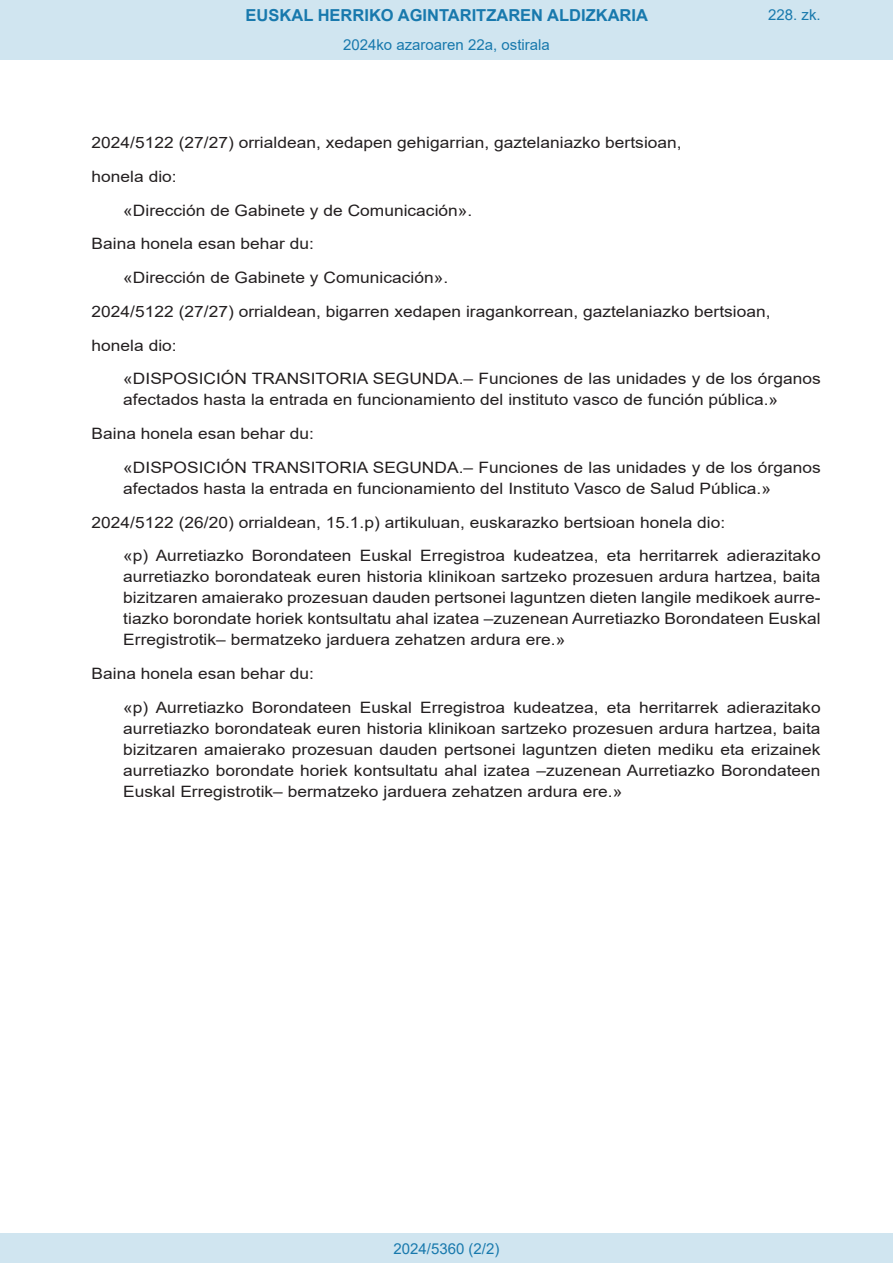
<style>
.page{position:relative;width:893px;height:1263px;background:#fff}
.page>*{position:absolute;margin:0;border:0;box-sizing:border-box;transform-origin:0 0}
.t1{font:700 16.5px "Arial";color:#1879ad}
.BOPVDetalle2{font:15.6px/21px "Arial";color:#231f20;scale:1.11 1}
.BOPVDetalle{font:15.6px "Arial";color:#231f20;scale:1.11 1}
.Paginacion_Centro{font:15px "Arial";color:#1879ad}
</style>
<div class="page">
<div style="left:0;top:0;width:893px;height:60px;background:#d0e5f0"></div>
<div style="left:0;top:1233px;width:893px;height:30px;background:#d0e5f0"></div>
<p class="t1" style="left:246px;top:3px;width:404px">EUSKAL HERRIKO AGINTARITZAREN ALDIZKARIA</p>
<p class="Paginacion_Centro" style="left:343px;top:35px;width:208px">2024ko azaroaren 22a, ostirala</p>
<p class="Paginacion_Centro" style="left:768px;top:5px;width:54px">228. zk.</p>
<p class="BOPVDetalle" style="left:92px;top:132px;width:533px">2024/5122 (27/27) orrialdean, xedapen gehigarrian, gaztelaniazko bertsioan,</p>
<p class="BOPVDetalle" style="left:92px;top:166px;width:78px">honela dio:</p>
<p class="BOPVDetalle2" style="left:123px;top:200px;width:316px">«Dirección de Gabinete y de Comunicación».</p>
<p class="BOPVDetalle" style="left:92px;top:233px;width:202px">Baina honela esan behar du:</p>
<p class="BOPVDetalle2" style="left:123px;top:267px;width:294px">«Dirección de Gabinete y Comunicación».</p>
<p class="BOPVDetalle" style="left:92px;top:301px;width:613px">2024/5122 (27/27) orrialdean, bigarren xedapen iragankorrean, gaztelaniazko bertsioan,</p>
<p class="BOPVDetalle" style="left:92px;top:334px;width:78px">honela dio:</p>
<p class="BOPVDetalle2" style="left:123px;top:368px;width:630px">«DISPOSICIÓN TRANSITORIA SEGUNDA.– Funciones de las unidades y de los órganos afectados hasta la entrada en funcionamiento del instituto vasco de función pública.»</p>
<p class="BOPVDetalle" style="left:92px;top:423px;width:202px">Baina honela esan behar du:</p>
<p class="BOPVDetalle2" style="left:123px;top:457px;width:630px">«DISPOSICIÓN TRANSITORIA SEGUNDA.– Funciones de las unidades y de los órganos afectados hasta la entrada en funcionamiento del Instituto Vasco de Salud Pública.»</p>
<p class="BOPVDetalle" style="left:92px;top:511px;width:572px">2024/5122 (26/20) orrialdean, 15.1.p) artikuluan, euskarazko bertsioan honela dio:</p>
<p class="BOPVDetalle2" style="left:123px;top:545px;width:630px;text-align:justify">«p) Aurretiazko Borondateen Euskal Erregistroa kudeatzea, eta herritarrek adierazitako aurretiazko borondateak euren historia klinikoan sartzeko prozesuen ardura hartzea, baita bizitzaren amaierako prozesuan dauden pertsonei laguntzen dieten langile medikoek aurre&shy;tiazko borondate horiek kontsultatu ahal izatea –zuzenean Aurretiazko Borondateen Euskal Erregistrotik– bermatzeko jarduera zehatzen ardura ere.»</p>
<p class="BOPVDetalle" style="left:92px;top:663px;width:202px">Baina honela esan behar du:</p>
<p class="BOPVDetalle2" style="left:123px;top:697px;width:630px;text-align:justify">«p) Aurretiazko Borondateen Euskal Erregistroa kudeatzea, eta herritarrek adierazitako aurretiazko borondateak euren historia klinikoan sartzeko prozesuen ardura hartzea, baita bizitzaren amaierako prozesuan dauden pertsonei laguntzen dieten mediku eta erizainek aurretiazko borondate horiek kontsultatu ahal izatea –zuzenean Aurretiazko Borondateen Euskal Erregistrotik– bermatzeko jarduera zehatzen ardura ere.»</p>
<p class="Paginacion_Centro" style="left:393px;top:1238px;width:107px">2024/5360 (2/2)</p>
</div>
